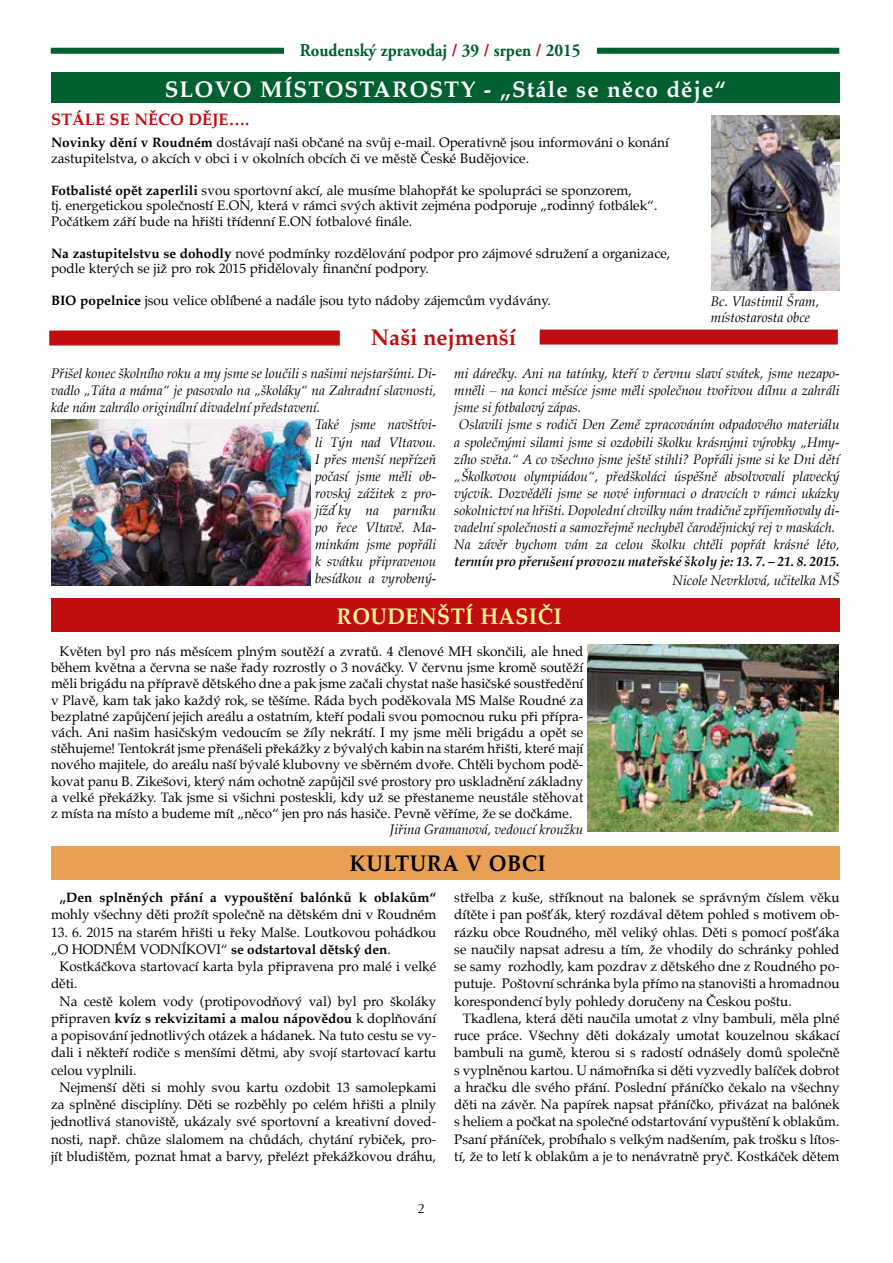
<style>
.page{position:relative;width:893px;height:1263px;background:#fff}
.page>*{position:absolute;margin:0;border:0;box-sizing:border-box;transform-origin:0 0}
.t1{font:700 22.5px "Palatino CE";letter-spacing:.05em;color:#fff}
.t2{font:700 22.5px "Palatino CE";letter-spacing:.025em;color:#fff69b;scale:.94 1}
.t3{font:700 22.5px "Palatino CE";color:#c00d0e}
.t4{font:700 22.5px "Palatino CE";letter-spacing:.025em;color:#000;scale:.94 1}
.t5{font:700 18px "Adobe Garamond Pro";color:#00602f;scale:.93 1}
.t6{font:700 16.5px "Palatino CE";color:#c00d0e}
.t7{font:13.5px/17.2px "Palatino CE";color:#000}
.t8{font:italic 13.5px/15.8px "Palatino CE";color:#000}
.t9{font:italic 700 13.5px "Palatino CE";color:#000}
.t10{font:700 13.5px "Palatino CE";color:#000}
.t11{font:13.5px "Optima";color:#000}
.s1{color:#c00d0e}
.s2{font-weight:700}
</style>
<div class="page">
<div style="left:51px;top:48px;width:788px;height:6px;background:#00602f"></div>
<div style="left:284px;top:41px;width:312px;height:24px;background:#fff"></div>
<div style="left:51px;top:72px;width:788px;height:31px;background:#00602f"></div>
<div style="left:49px;top:330px;width:291px;height:15px;background:#c00d0e"></div>
<div style="left:540px;top:330px;width:298px;height:15px;background:#c00d0e"></div>
<img style="left:51px;top:419px;width:260px;height:167px">
<img style="left:711px;top:116px;width:128px;height:174px">
<div style="left:51px;top:598px;width:788px;height:33px;background:#c00d0e"></div>
<img style="left:588px;top:645px;width:250px;height:187px">
<div style="left:51px;top:846px;width:788px;height:33px;background:#e8a154"></div>
<h2 class="t5" style="left:300px;top:40px;width:303px">Roudenský zpravodaj <span class="s1">/</span> 39 <span class="s1">/</span> srpen <span class="s1">/</span> 2015</h2>
<h1 class="t1" style="left:165px;top:76px;width:563px">SLOVO MÍSTOSTAROSTY - „Stále se něco děje“</h1>
<p class="t6" style="left:51px;top:109px;width:200px">STÁLE SE NĚCO DĚJE….</p>
<p class="t7" style="left:51px;top:136px;width:619px;line-height:15.8px"><span class="s2">Novinky dění v Roudném</span> dostávají naši občané na svůj e-mail. Operativně jsou informováni o konání zastupitelstva, o akcích v obci i v okolních obcích či ve městě České Budějovice.</p>
<p class="t7" style="left:51px;top:183px;width:608px;line-height:15.8px"><span class="s2">Fotbalisté opět zaperlili</span> svou sportovní akcí, ale musíme blahopřát ke spolupráci se sponzorem,<br>tj. energetickou společností E.ON, která v rámci svých aktivit zejména podporuje „rodinný fotbálek“.<br>Počátkem září bude na hřišti třídenní E.ON fotbalové finále.</p>
<p class="t7" style="left:51px;top:246px;width:621px;line-height:15.8px"><span class="s2">Na zastupitelstvu se dohodly</span> nové podmínky rozdělování podpor pro zájmové sdružení a organizace, podle kterých se již pro rok 2015 přidělovaly finanční podpory.</p>
<p class="t7" style="left:51px;top:293px;width:501px"><span class="s2">BIO popelnice</span> jsou velice oblíbené a nadále jsou tyto nádoby zájemcům vydávány.</p>
<h1 class="t3" style="left:371px;top:323px;width:147px">Naši nejmenší</h1>
<p class="t8" style="left:51px;top:367px;width:387px">Přišel konec školního roku a my jsme se loučili s našimi nejstaršími. Di-</p>
<p class="t8" style="left:51px;top:384px;width:387px">vadlo „Táta a máma“ je pasovalo na „školáky“ na Zahradní slavnosti,</p>
<p class="t8" style="left:51px;top:401px;width:271px">kde nám zahrálo originální divadelní představení.</p>
<p class="t8" style="left:315px;top:418px;width:123px">Také jsme navštívi-</p>
<p class="t8" style="left:315px;top:435px;width:123px">li Týn nad Vltavou.</p>
<p class="t8" style="left:315px;top:453px;width:123px">I přes menší nepřízeň</p>
<p class="t8" style="left:315px;top:470px;width:123px">počasí jsme měli ob-</p>
<p class="t8" style="left:315px;top:487px;width:123px">rovský zážitek z pro-</p>
<p class="t8" style="left:315px;top:504px;width:123px">jížďky na parníku</p>
<p class="t8" style="left:315px;top:521px;width:123px">po řece Vltavě. Ma-</p>
<p class="t8" style="left:315px;top:538px;width:123px">minkám jsme popřáli</p>
<p class="t8" style="left:315px;top:555px;width:123px">k svátku připravenou</p>
<p class="t8" style="left:315px;top:572px;width:123px">besídkou a vyrobený-</p>
<p class="t8" style="left:711px;top:295px;width:110px">Bc. Vlastimil Šram, místostarosta obce</p>
<p class="t8" style="left:454px;top:367px;width:387px">mi dárečky. Ani na tatínky, kteří v červnu slaví svátek, jsme nezapo-</p>
<p class="t8" style="left:454px;top:384px;width:387px">mněli – na konci měsíce jsme měli společnou tvořivou dílnu a zahráli</p>
<p class="t8" style="left:454px;top:401px;width:128px">jsme si fotbalový zápas.</p>
<p class="t8" style="left:459px;top:418px;width:382px">Oslavili jsme s rodiči Den Země zpracováním odpadového materiálu</p>
<p class="t8" style="left:454px;top:435px;width:387px">a společnými silami jsme si ozdobili školku krásnými výrobky „Hmy-</p>
<p class="t8" style="left:454px;top:453px;width:387px">zího světa.“ A co všechno jsme ještě stihli? Popřáli jsme si ke Dni dětí</p>
<p class="t8" style="left:454px;top:470px;width:387px">„Školkovou olympiádou“, předškoláci úspěšně absolvovali plavecký</p>
<p class="t8" style="left:454px;top:487px;width:387px">výcvik. Dozvěděli jsme se nové informaci o dravcích v rámci ukázky</p>
<p class="t8" style="left:454px;top:504px;width:387px">sokolnictví na hřišti. Dopolední chvilky nám tradičně zpříjemňovaly di-</p>
<p class="t8" style="left:454px;top:521px;width:382px">vadelní společnosti a samozřejmě nechyběl čarodějnický rej v maskách.</p>
<p class="t8" style="left:454px;top:538px;width:387px">Na závěr bychom vám za celou školku chtěli popřát krásné léto,</p>
<p class="t9" style="left:454px;top:553px;width:387px">termín pro přerušení provozu mateřské školy je: 13. 7. – 21. 8. 2015.</p>
<p class="t8" style="left:673px;top:574px;width:168px">Nicole Nevrklová, učitelka MŠ</p>
<h1 class="t2" style="left:337px;top:603px;width:241px">ROUDENŠTÍ HASIČI</h1>
<p class="t7" style="left:51px;top:644px;width:534px;line-height:16.2px;text-align:justify;text-indent:9px">Květen byl pro nás měsícem plným soutěží a zvratů. 4 členové MH skončili, ale hned během května a června se naše řady rozrostly o 3 nováčky. V červnu jsme kromě soutěží měli brigádu na přípravě dětského dne a pak jsme začali chystat naše hasičské soustředění v Plavě, kam tak jako každý rok, se těšíme. Ráda bych poděkovala MS Malše Roudné za bezplatné zapůjčení jejich areálu a ostatním, kteří podali svou pomocnou ruku při přípra&shy;vách. Ani našim hasičským vedoucím se žíly nekrátí. I my jsme měli brigádu a opět se stěhujeme! Tentokrát jsme přenášeli překážky z bývalých kabin na starém hřišti, které mají nového majitele, do areálu naší bývalé klubovny ve sběrném dvoře. Chtěli bychom podě&shy;kovat panu B. Zikešovi, který nám ochotně zapůjčil své prostory pro uskladnění základny a velké překážky. Tak jsme si všichni posteskli, kdy už se přestaneme neustále stěhovat z místa na místo a budeme mít „něco“ jen pro nás hasiče. Pevně věříme, že se dočkáme.</p>
<p class="t8" style="left:390px;top:823px;width:195px">Jiřina Gramanová, vedoucí kroužku</p>
<h1 class="t4" style="left:349px;top:850px;width:210px">KULTURA V OBCI</h1>
<p class="t10" style="left:60px;top:889px;width:378px">„Den splněných přání a vypouštění balónků k oblakům“</p>
<p class="t7" style="left:51px;top:907px;width:387px">mohly všechny děti prožít společně na dětském dni v Roudném</p>
<p class="t7" style="left:51px;top:924px;width:387px">13. 6. 2015 na starém hřišti u řeky Malše. Loutkovou pohádkou „O HODNÉM VODNÍKOVI“ <span class="s2">se odstartoval dětský den</span>.</p>
<p class="t7" style="left:51px;top:959px;width:387px;text-indent:9px">Kostkáčkova startovací karta byla připravena pro malé i velké děti.</p>
<p class="t7" style="left:51px;top:993px;width:387px;text-align:justify;text-indent:9px">Na cestě kolem vody (protipovodňový val) byl pro školáky připraven <span class="s2">kvíz s rekvizitami a malou nápovědou</span> k doplňování a popisování jednotlivých otázek a hádanek. Na tuto cestu se vy&shy;dali i někteří rodiče s menšími dětmi, aby svojí startovací kartu celou vyplnili.</p>
<p class="t7" style="left:51px;top:1080px;width:387px;text-align:justify;text-indent:9px">Nejmenší děti si mohly svou kartu ozdobit 13 samolepkami za splněné disciplíny. Děti se rozběhly po celém hřišti a plnily jednotlivá stanoviště, ukázaly své sportovní a kreativní doved&shy;nosti, např. chůze slalomem na chůdách, chytání rybiček, pro&shy;jít bludištěm, poznat hmat a barvy, přelézt překážkovou dráhu,</p>
<p class="t7" style="left:454px;top:890px;width:387px;text-align:justify">střelba z kuše, stříknout na balonek se správným číslem věku dítěte i pan pošťák, který rozdával dětem pohled s motivem ob&shy;rázku obce Roudného, měl veliký ohlas. Děti s pomocí pošťáka se naučily napsat adresu a tím, že vhodily do schránky pohled se samy rozhodly, kam pozdrav z dětského dne z Roudného po&shy;putuje. Poštovní schránka byla přímo na stanovišti a hromadnou korespondencí byly pohledy doručeny na Českou poštu.</p>
<p class="t7" style="left:454px;top:1011px;width:387px;text-align:justify;text-indent:9px">Tkadlena, která děti naučila umotat z vlny bambuli, měla plné ruce práce. Všechny děti dokázaly umotat kouzelnou skákací bambuli na gumě, kterou si s radostí odnášely domů společně s vyplněnou kartou. U námořníka si děti vyzvedly balíček dobrot a hračku dle svého přání. Poslední přáníčko čekalo na všechny děti na závěr. Na papírek napsat přáníčko, přivázat na balónek s heliem a počkat na společné odstartování vypuštění k oblakům.<br>Psaní přáníček, probíhalo s velkým nadšením, pak trošku s lítos&shy;tí, že to letí k oblakům a je to nenávratně pryč. Kostkáček dětem</p>
<p class="t11" style="left:418px;top:1200px;width:9px">2</p>
</div>
